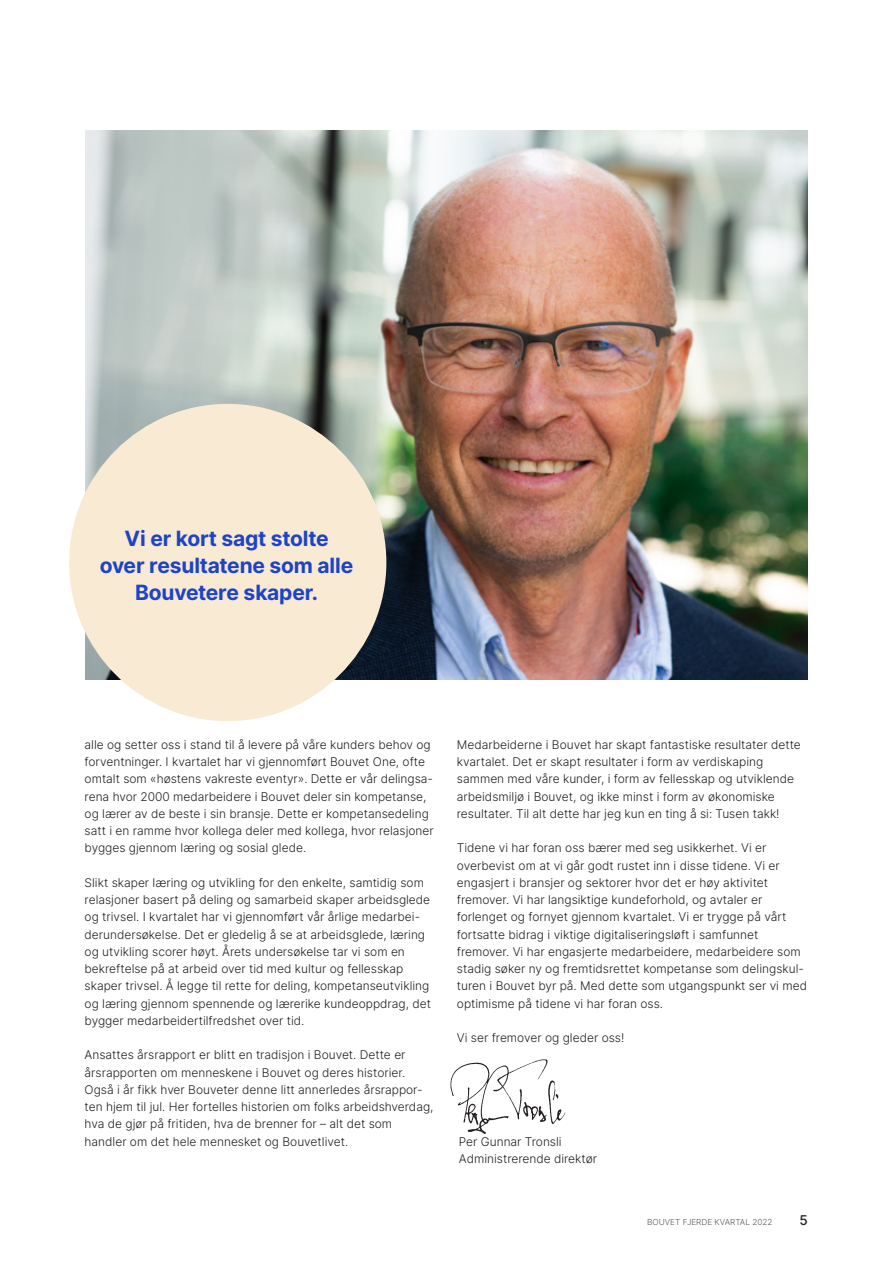
<style>
.page{position:relative;width:893px;height:1263px;background:#fff}
.page>*{position:absolute;margin:0;border:0;box-sizing:border-box;transform-origin:0 0}
.t1{font:700 21px/27px "Inter";letter-spacing:-.01em;color:#1d43c6;text-align:center}
.t2{font:500 13.5px "Inter";color:#231f20}
.Brødtekst{font:300 12px/17.2px "Inter";color:#231f20}
.t3{font:300 8.25px "Inter";color:#57585a}
</style>
<div class="page">
<img style="left:85px;top:130px;width:723px;height:550px">
<div style="left:69px;top:404px;width:317px;height:317px;background:#f9ead4;border-radius:50%"></div>
<svg style="left:450px;top:1059px;width:115px;height:75px"></svg>
<h1 class="t1" style="left:100px;top:524px;width:255px">Vi er kort sagt stolte over resultatene som alle<br>Bouvetere skaper.</h1>
<p class="Brødtekst" style="left:85px;top:736px;width:351px">alle og setter oss i stand til å levere på våre kunders behov og forventninger. I kvartalet har vi gjennomført Bouvet One, ofte omtalt som «høstens vakreste eventyr». Dette er vår delingsa&shy;rena hvor 2000 medarbeidere i Bouvet deler sin kompetanse, og lærer av de beste i sin bransje. Dette er kompetansedeling satt i en ramme hvor kollega deler med kollega, hvor relasjoner bygges gjennom læring og sosial glede.</p>
<p class="Brødtekst" style="left:85px;top:874px;width:348px">Slikt skaper læring og utvikling for den enkelte, samtidig som relasjoner basert på deling og samarbeid skaper arbeidsglede og trivsel. I kvartalet har vi gjennomført vår årlige medarbei&shy;derundersøkelse. Det er gledelig å se at arbeidsglede, læring og utvikling scorer høyt. Årets undersøkelse tar vi som en bekreftelse på at arbeid over tid med kultur og fellesskap skaper trivsel. Å legge til rette for deling, kompetanseutvikling og læring gjennom spennende og lærerike kundeoppdrag, det bygger medarbeidertilfredshet over tid.</p>
<p class="Brødtekst" style="left:85px;top:1046px;width:350px">Ansattes årsrapport er blitt en tradisjon i Bouvet. Dette er årsrapporten om menneskene i Bouvet og deres historier.<br>Også i år fikk hver Bouveter denne litt annerledes årsrappor&shy;ten hjem til jul. Her fortelles historien om folks arbeidshverdag, hva de gjør på fritiden, hva de brenner for – alt det som handler om det hele mennesket og Bouvetlivet.</p>
<p class="Brødtekst" style="left:457px;top:736px;width:346px">Medarbeiderne i Bouvet har skapt fantastiske resultater dette kvartalet. Det er skapt resultater i form av verdiskaping sammen med våre kunder, i form av fellesskap og utviklende arbeidsmiljø i Bouvet, og ikke minst i form av økonomiske resultater. Til alt dette har jeg kun en ting å si: Tusen takk!</p>
<p class="Brødtekst" style="left:457px;top:839px;width:352px">Tidene vi har foran oss bærer med seg usikkerhet. Vi er overbevist om at vi går godt rustet inn i disse tidene. Vi er engasjert i bransjer og sektorer hvor det er høy aktivitet fremover. Vi har langsiktige kundeforhold, og avtaler er forlenget og fornyet gjennom kvartalet. Vi er trygge på vårt fortsatte bidrag i viktige digitaliseringsløft i samfunnet fremover. Vi har engasjerte medarbeidere, medarbeidere som stadig søker ny og fremtidsrettet kompetanse som delingskul&shy;turen i Bouvet byr på. Med dette som utgangspunkt ser vi med optimisme på tidene vi har foran oss.</p>
<p class="Brødtekst" style="left:457px;top:1029px;width:169px">Vi ser fremover og gleder oss!</p>
<p class="Brødtekst" style="left:459px;top:1132px;width:140px">Per Gunnar Tronsli<br>Administrerende direktør</p>
<p class="t3" style="left:647px;top:1216px;width:127px">BOUVET FJERDE KVARTAL 2022</p>
<p class="t2" style="left:800px;top:1210px;width:10px">5</p>
</div>
